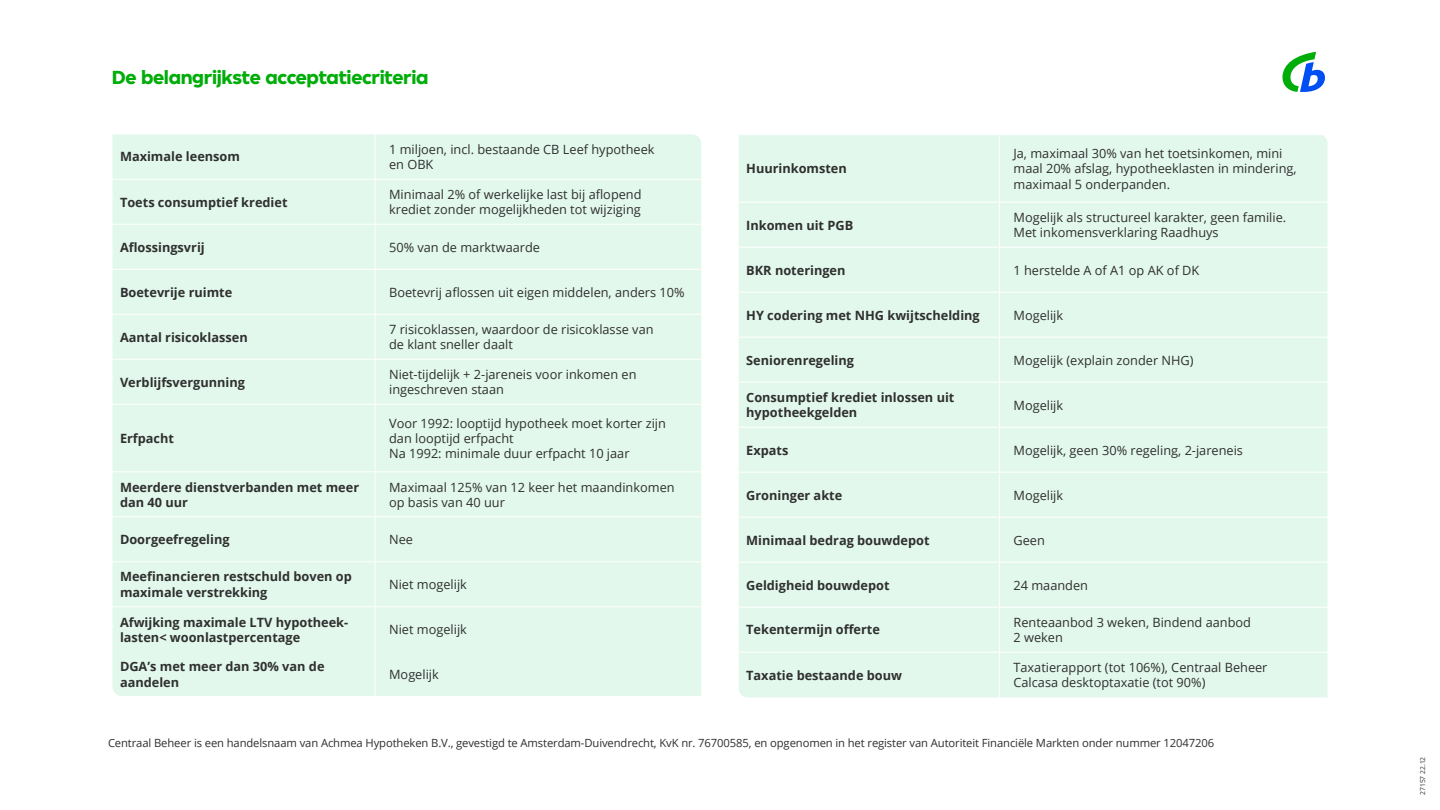
<style>
.page{position:relative;width:1440px;height:810px;background:#fff}
.page>*{position:absolute;margin:0;border:0;box-sizing:border-box;transform-origin:0 0}
.t1{font:700 20.25px "Plastic Sans";letter-spacing:-.015em;color:#00ad09}
.t2{font:12.75px/15.3px "Open Sans";color:#2f2f2f}
.t3{font:700 12.75px/15.3px "Open Sans";color:#2f2f2f}
.t4{font:11.25px "Open Sans";letter-spacing:-.01em;color:#2f2f2f}
.t5{font:6.75px "Open Sans";color:#2f2f2f}
</style>
<div class="page">
<div style="left:112px;top:134px;width:589px;height:562px;background:#e2f8ed"></div>
<div style="left:739px;top:135px;width:589px;height:562px;background:#e2f8ed"></div>
<hr style="left:375px;top:134px;width:1px;height:45px;background:#fff">
<hr style="left:112px;top:179px;width:263px;height:1px;background:#fff">
<hr style="left:375px;top:179px;width:326px;height:1px;background:#fff">
<hr style="left:375px;top:180px;width:1px;height:44px;background:#fff">
<hr style="left:112px;top:224px;width:263px;height:1px;background:#fff">
<hr style="left:375px;top:224px;width:326px;height:1px;background:#fff">
<hr style="left:375px;top:225px;width:1px;height:44px;background:#fff">
<hr style="left:112px;top:269px;width:263px;height:1px;background:#fff">
<hr style="left:375px;top:269px;width:326px;height:1px;background:#fff">
<hr style="left:375px;top:270px;width:1px;height:44px;background:#fff">
<hr style="left:112px;top:314px;width:263px;height:1px;background:#fff">
<hr style="left:375px;top:314px;width:326px;height:1px;background:#fff">
<hr style="left:375px;top:315px;width:1px;height:44px;background:#fff">
<hr style="left:112px;top:359px;width:263px;height:1px;background:#fff">
<hr style="left:375px;top:359px;width:326px;height:1px;background:#fff">
<hr style="left:375px;top:360px;width:1px;height:44px;background:#fff">
<hr style="left:112px;top:404px;width:263px;height:1px;background:#fff">
<hr style="left:375px;top:404px;width:326px;height:1px;background:#fff">
<hr style="left:375px;top:405px;width:1px;height:66px;background:#fff">
<hr style="left:112px;top:471px;width:263px;height:1px;background:#fff">
<hr style="left:375px;top:471px;width:326px;height:1px;background:#fff">
<hr style="left:375px;top:472px;width:1px;height:44px;background:#fff">
<hr style="left:112px;top:516px;width:263px;height:1px;background:#fff">
<hr style="left:375px;top:516px;width:326px;height:1px;background:#fff">
<hr style="left:375px;top:517px;width:1px;height:44px;background:#fff">
<hr style="left:112px;top:561px;width:263px;height:1px;background:#fff">
<hr style="left:375px;top:561px;width:326px;height:1px;background:#fff">
<hr style="left:375px;top:562px;width:1px;height:44px;background:#fff">
<hr style="left:112px;top:606px;width:263px;height:1px;background:#fff">
<hr style="left:375px;top:606px;width:326px;height:1px;background:#fff">
<hr style="left:375px;top:607px;width:1px;height:45px;background:#fff">
<hr style="left:375px;top:652px;width:1px;height:44px;background:#fff">
<hr style="left:999px;top:135px;width:1px;height:67px;background:#fff">
<hr style="left:739px;top:202px;width:260px;height:1px;background:#fff">
<hr style="left:999px;top:202px;width:331px;height:1px;background:#fff">
<hr style="left:999px;top:203px;width:1px;height:44px;background:#fff">
<hr style="left:739px;top:247px;width:260px;height:1px;background:#fff">
<hr style="left:999px;top:247px;width:331px;height:1px;background:#fff">
<hr style="left:999px;top:248px;width:1px;height:44px;background:#fff">
<hr style="left:739px;top:292px;width:260px;height:1px;background:#fff">
<hr style="left:999px;top:292px;width:331px;height:1px;background:#fff">
<hr style="left:999px;top:293px;width:1px;height:44px;background:#fff">
<hr style="left:739px;top:337px;width:260px;height:1px;background:#fff">
<hr style="left:999px;top:337px;width:331px;height:1px;background:#fff">
<hr style="left:999px;top:338px;width:1px;height:44px;background:#fff">
<hr style="left:739px;top:382px;width:260px;height:1px;background:#fff">
<hr style="left:999px;top:382px;width:331px;height:1px;background:#fff">
<hr style="left:999px;top:383px;width:1px;height:44px;background:#fff">
<hr style="left:739px;top:427px;width:260px;height:1px;background:#fff">
<hr style="left:999px;top:427px;width:331px;height:1px;background:#fff">
<hr style="left:999px;top:428px;width:1px;height:44px;background:#fff">
<hr style="left:739px;top:472px;width:260px;height:1px;background:#fff">
<hr style="left:999px;top:472px;width:331px;height:1px;background:#fff">
<hr style="left:999px;top:473px;width:1px;height:44px;background:#fff">
<hr style="left:739px;top:517px;width:260px;height:1px;background:#fff">
<hr style="left:999px;top:517px;width:331px;height:1px;background:#fff">
<hr style="left:999px;top:518px;width:1px;height:44px;background:#fff">
<hr style="left:739px;top:562px;width:260px;height:1px;background:#fff">
<hr style="left:999px;top:562px;width:331px;height:1px;background:#fff">
<hr style="left:999px;top:563px;width:1px;height:44px;background:#fff">
<hr style="left:739px;top:607px;width:260px;height:1px;background:#fff">
<hr style="left:999px;top:607px;width:331px;height:1px;background:#fff">
<hr style="left:999px;top:608px;width:1px;height:44px;background:#fff">
<hr style="left:739px;top:652px;width:260px;height:1px;background:#fff">
<hr style="left:999px;top:652px;width:331px;height:1px;background:#fff">
<hr style="left:999px;top:653px;width:1px;height:44px;background:#fff">
<svg style="left:1282px;top:52px;width:43px;height:40px"></svg>
<h1 class="t1" style="left:112px;top:66px;width:318px">De belangrijkste acceptatiecriteria</h1>
<p class="t3" style="left:120px;top:149px;width:122px">Maximale leensom</p>
<p class="t2" style="left:389px;top:141px;width:267px">1 miljoen, incl. bestaande CB Leef hypotheek en OBK</p>
<p class="t3" style="left:120px;top:194px;width:169px">Toets consumptief krediet</p>
<p class="t2" style="left:389px;top:186px;width:254px">Minimaal 2% of werkelijke last bij aflopend krediet zonder mogelijkheden tot wijziging</p>
<p class="t3" style="left:120px;top:239px;width:86px">Aflossingsvrij</p>
<p class="t2" style="left:389px;top:239px;width:152px">50% van de marktwaarde</p>
<p class="t3" style="left:120px;top:284px;width:114px">Boetevrije ruimte</p>
<p class="t2" style="left:389px;top:284px;width:297px">Boetevrij aflossen uit eigen middelen, anders 10%</p>
<p class="t3" style="left:120px;top:329px;width:129px">Aantal risicoklassen</p>
<p class="t2" style="left:389px;top:321px;width:266px">7 risicoklassen, waardoor de risicoklasse van de klant sneller daalt</p>
<p class="t3" style="left:120px;top:374px;width:127px">Verblijfsvergunning</p>
<p class="t2" style="left:389px;top:366px;width:249px">Niet-tijdelijk + 2-jareneis voor inkomen en ingeschreven staan</p>
<p class="t3" style="left:120px;top:430px;width:56px">Erfpacht</p>
<p class="t2" style="left:389px;top:415px;width:278px">Voor 1992: looptijd hypotheek moet korter zijn dan looptijd erfpacht<br>Na 1992: minimale duur erfpacht 10 jaar</p>
<p class="t3" style="left:120px;top:479px;width:241px">Meerdere dienstverbanden met meer dan 40 uur</p>
<p class="t2" style="left:389px;top:479px;width:287px">Maximaal 125% van 12 keer het maandinkomen op basis van 40 uur</p>
<p class="t3" style="left:120px;top:532px;width:111px">Doorgeefregeling</p>
<p class="t2" style="left:389px;top:532px;width:25px">Nee</p>
<p class="t3" style="left:120px;top:569px;width:233px">Meefinancieren restschuld boven op maximale verstrekking</p>
<p class="t2" style="left:389px;top:577px;width:79px">Niet mogelijk</p>
<p class="t3" style="left:120px;top:614px;width:230px">Afwijking maximale LTV hypotheek&shy;lasten&lt; woonlastpercentage</p>
<p class="t2" style="left:389px;top:622px;width:79px">Niet mogelijk</p>
<p class="t3" style="left:120px;top:659px;width:206px">DGA’s met meer dan 30% van de aandelen</p>
<p class="t2" style="left:389px;top:666px;width:51px">Mogelijk</p>
<p class="t3" style="left:746px;top:161px;width:102px">Huurinkomsten</p>
<p class="t2" style="left:1014px;top:145px;width:285px">Ja, maximaal 30% van het toetsinkomen, mini maal 20% afslag, hypotheeklasten in mindering, maximaal 5 onderpanden.</p>
<p class="t3" style="left:746px;top:217px;width:109px">Inkomen uit PGB</p>
<p class="t2" style="left:1014px;top:209px;width:274px">Mogelijk als structureel karakter, geen familie.<br>Met inkomensverklaring Raadhuys</p>
<p class="t3" style="left:746px;top:262px;width:101px">BKR noteringen</p>
<p class="t2" style="left:1014px;top:262px;width:187px">1 herstelde A of A1 op AK of DK</p>
<p class="t3" style="left:746px;top:307px;width:235px">HY codering met NHG kwijtschelding</p>
<p class="t2" style="left:1014px;top:307px;width:51px">Mogelijk</p>
<p class="t3" style="left:746px;top:352px;width:109px">Seniorenregeling</p>
<p class="t2" style="left:1014px;top:352px;width:182px">Mogelijk (explain zonder NHG)</p>
<p class="t3" style="left:746px;top:389px;width:210px">Consumptief krediet inlossen uit hypotheekgelden</p>
<p class="t2" style="left:1014px;top:397px;width:51px">Mogelijk</p>
<p class="t3" style="left:746px;top:442px;width:44px">Expats</p>
<p class="t2" style="left:1014px;top:442px;width:231px">Mogelijk, geen 30% regeling, 2-jareneis</p>
<p class="t3" style="left:746px;top:487px;width:98px">Groninger akte</p>
<p class="t2" style="left:1014px;top:487px;width:51px">Mogelijk</p>
<p class="t3" style="left:746px;top:532px;width:185px">Minimaal bedrag bouwdepot</p>
<p class="t2" style="left:1014px;top:532px;width:33px">Geen</p>
<p class="t3" style="left:746px;top:577px;width:145px">Geldigheid bouwdepot</p>
<p class="t2" style="left:1014px;top:577px;width:76px">24 maanden</p>
<p class="t3" style="left:746px;top:622px;width:135px">Tekentermijn offerte</p>
<p class="t2" style="left:1014px;top:614px;width:239px">Renteaanbod 3 weken, Bindend aanbod<br>2 weken</p>
<p class="t3" style="left:746px;top:667px;width:157px">Taxatie bestaande bouw</p>
<p class="t2" style="left:1014px;top:659px;width:256px">Taxatierapport (tot 106%), Centraal Beheer<br>Calcasa desktoptaxatie (tot 90%)</p>
<p class="t4" style="left:108px;top:736px;width:1108px">Centraal Beheer is een handelsnaam van Achmea Hypotheken B.V., gevestigd te Amsterdam-Duivendrecht, KvK nr. 76700585, en opgenomen in het register van Autoriteit Financiële Markten onder nummer 12047206</p>
<p class="t5" style="left:1418px;top:795px;width:40px;rotate:-90deg">27157 22.12</p>
</div>
